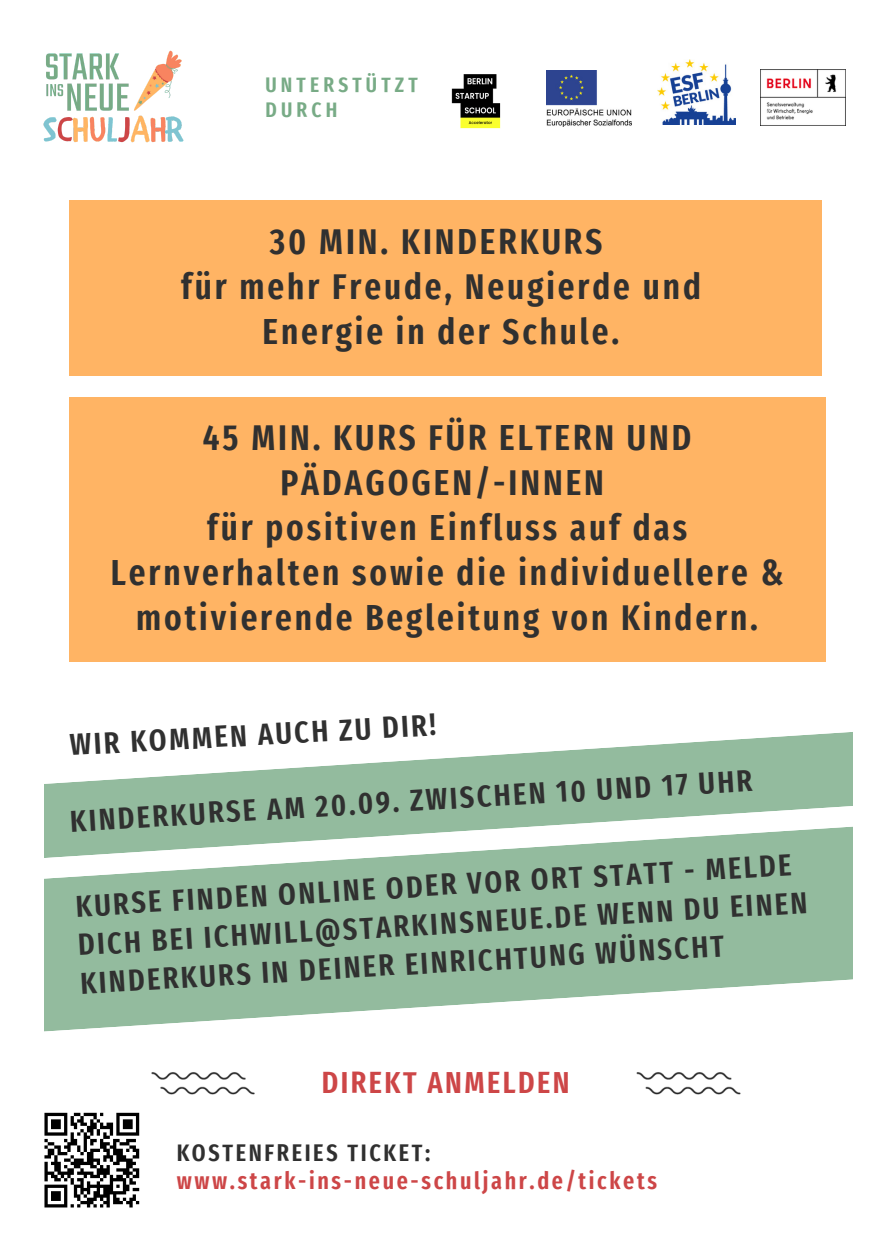
<style>
.page{position:relative;width:892px;height:1258px;background:#fff}
.page>*{position:absolute;margin:0;border:0;box-sizing:border-box;transform-origin:0 0}
.t1{font:600 extra-condensed 36px/45px "Fira Sans";letter-spacing:.08em;color:#303030;text-align:center}
.t2{font:600 extra-condensed 30.6px/38.7px "Fira Sans";color:#303030}
.t3{font:600 extra-condensed 30.6px "Fira Sans";letter-spacing:.08em;color:#cd4647}
.t4{font:600 extra-condensed 24px "Fira Sans";letter-spacing:.11em;color:#cd4647}
.t5{font:600 extra-condensed 24px "Fira Sans";letter-spacing:.11em;color:#303030}
.t6{font:600 extra-condensed 21px/24.3px "Fira Sans";letter-spacing:.2em;color:#78ab86}
</style>
<div class="page">
<div style="left:69px;top:201px;width:752px;height:175px;background:#ffb464"></div>
<img style="left:43px;top:50px;width:141px;height:93px">
<svg style="left:44px;top:1112px;width:96px;height:96px"></svg>
<svg style="left:44px;top:732px;width:809px;height:94px;fill:#93bb9e"></svg>
<svg style="left:44px;top:826px;width:809px;height:206px;fill:#93bb9e"></svg>
<div style="left:69px;top:397px;width:756px;height:265px;background:#ffb464"></div>
<img style="left:151px;top:1072px;width:104px;height:23px">
<img style="left:636px;top:1072px;width:105px;height:23px">
<img style="left:451px;top:74px;width:50px;height:55px">
<img style="left:760px;top:69px;width:85px;height:56px">
<img style="left:657px;top:60px;width:78px;height:65px">
<img style="left:546px;top:71px;width:85px;height:56px">
<p class="t6" style="left:265px;top:73px;width:154px">UNTERSTÜTZT<br>DURCH</p>
<p class="t1" style="left:181px;top:220px;width:521px">30 MIN. KINDERKURS<br>für mehr Freude, Neugierde und<br>Energie in der Schule.</p>
<p class="t1" style="left:111px;top:416px;width:674px">45 MIN. KURS FÜR ELTERN UND<br>PÄDAGOGEN/-INNEN<br>für positiven Einfluss auf das<br>Lernverhalten sowie die individuellere &amp; motivierende Begleitung von Kindern.</p>
<p class="t2" style="left:69px;top:725px;width:368px;rotate:-3deg">WIR KOMMEN AUCH ZU DIR!</p>
<p class="t2" style="left:69px;top:799px;width:684px;rotate:-3deg">KINDERKURSE AM 20.09. ZWISCHEN 10 UND 17 UHR</p>
<p class="t2" style="left:75px;top:885px;width:731px;rotate:-3deg">KURSE FINDEN ONLINE ODER VOR ORT STATT - MELDE<br>DICH BEI ICHWILL@STARKINSNEUE.DE WENN DU EINEN<br>KINDERKURS IN DEINER EINRICHTUNG WÜNSCHT</p>
<p class="t3" style="left:321px;top:1064px;width:249px">DIREKT ANMELDEN</p>
<p class="t5" style="left:177px;top:1139px;width:255px">KOSTENFREIES TICKET:</p>
<p class="t4" style="left:177px;top:1167px;width:481px">www.stark-ins-neue-schuljahr.de/tickets</p>
</div>
